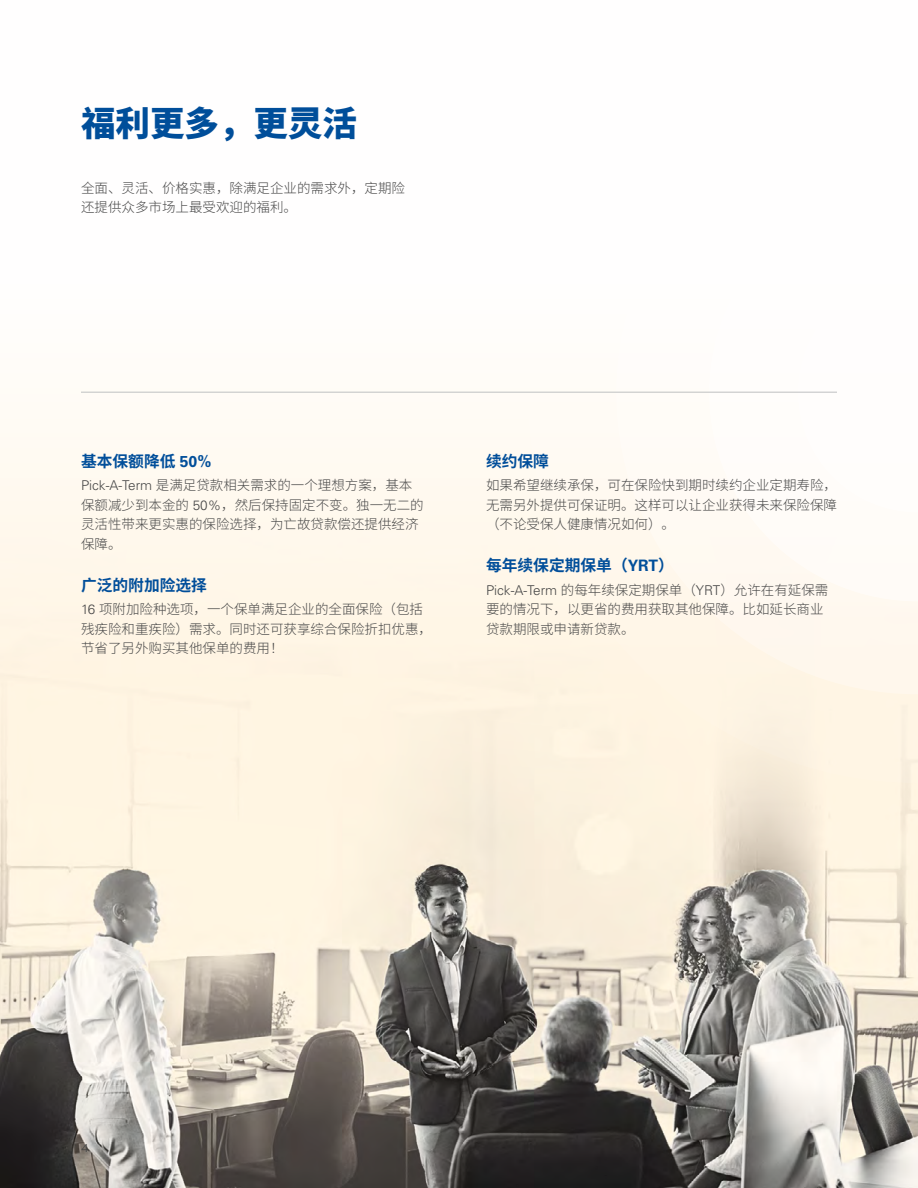
<style>
.page{position:relative;width:918px;height:1188px;background:#fff}
.page>*{position:absolute;margin:0;border:0;box-sizing:border-box;transform-origin:0 0}
.t1{font:900 34.5px "Noto Sans SC";color:#004e9a}
.t2{font:700 15.75px "Noto Sans SC";color:#004e9a}
.t3{font:300 13.5px/19.5px "Noto Sans SC";color:#474747}
.t4{font:11.25px "Gotham";color:#474747}
.s1{font-family:"Univers LT Pro 65"}
.s2{font-family:"Univers LT Pro 45"}
</style>
<div class="page">
<img style="left:0;top:486px;width:918px;height:702px">
<svg style="left:528px;top:391px;width:390px;height:392px;fill:#fff5e4"></svg>
<svg style="left:616px;top:391px;width:302px;height:303px;fill:#fff7ee"></svg>
<svg style="left:709px;top:391px;width:209px;height:210px"></svg>
<svg style="left:798px;top:391px;width:120px;height:121px"></svg>
<hr style="left:81px;top:392px;width:756px;height:1px;background:#bfc0c1">
<h2 class="t1" style="left:81px;top:103px;width:277px">福利更多，更灵活</h2>
<p class="t3" style="left:81px;top:178px;width:325px">全面、灵活、价格实惠，除满足企业的需求外，定期险还提供众多市场上最受欢迎的福利。</p>
<h4 class="t2" style="left:81px;top:452px;width:132px">基本保额降低 <span class="s1">50%</span></h4>
<p class="t3" style="left:81px;top:476px;width:344px"><span class="s2">Pick-A-Term</span> 是满足贷款相关需求的一个理想方案，基本保额减少到本金的 <span class="s2">50%</span>，然后保持固定不变。独一无二的灵活性带来更实惠的保险选择，为亡故贷款偿还提供经济保障。</p>
<h4 class="t2" style="left:81px;top:576px;width:127px">广泛的附加险选择</h4>
<p class="t3" style="left:81px;top:600px;width:352px"><span class="s2">16</span> 项附加险种选项，一个保单满足企业的全面保险（包括残疾险和重疾险）需求。同时还可获享综合保险折扣优惠，节省了另外购买其他保单的费用！</p>
<h4 class="t2" style="left:486px;top:452px;width:64px">续约保障</h4>
<p class="t3" style="left:486px;top:476px;width:352px;text-align:justify">如果希望继续承保，可在保险快到期时续约企业定期寿险，无需另外提供可保证明。这样可以让企业获得未来保险保障（不论受保人健康情况如何）。</p>
<h4 class="t2" style="left:486px;top:556px;width:189px">每年续保定期保单（<span class="s1">YRT</span>）</h4>
<p class="t3" style="left:486px;top:580px;width:344px"><span class="s2">Pick-A-Term</span> 的每年续保定期保单（<span class="s2">YRT</span>）允许在有延保需要的情况下，以更省的费用获取其他保障。比如延长商业贷款期限或申请新贷款。</p>
<p class="t4" style="left:81px;top:1141px;width:9px">4</p>
</div>
